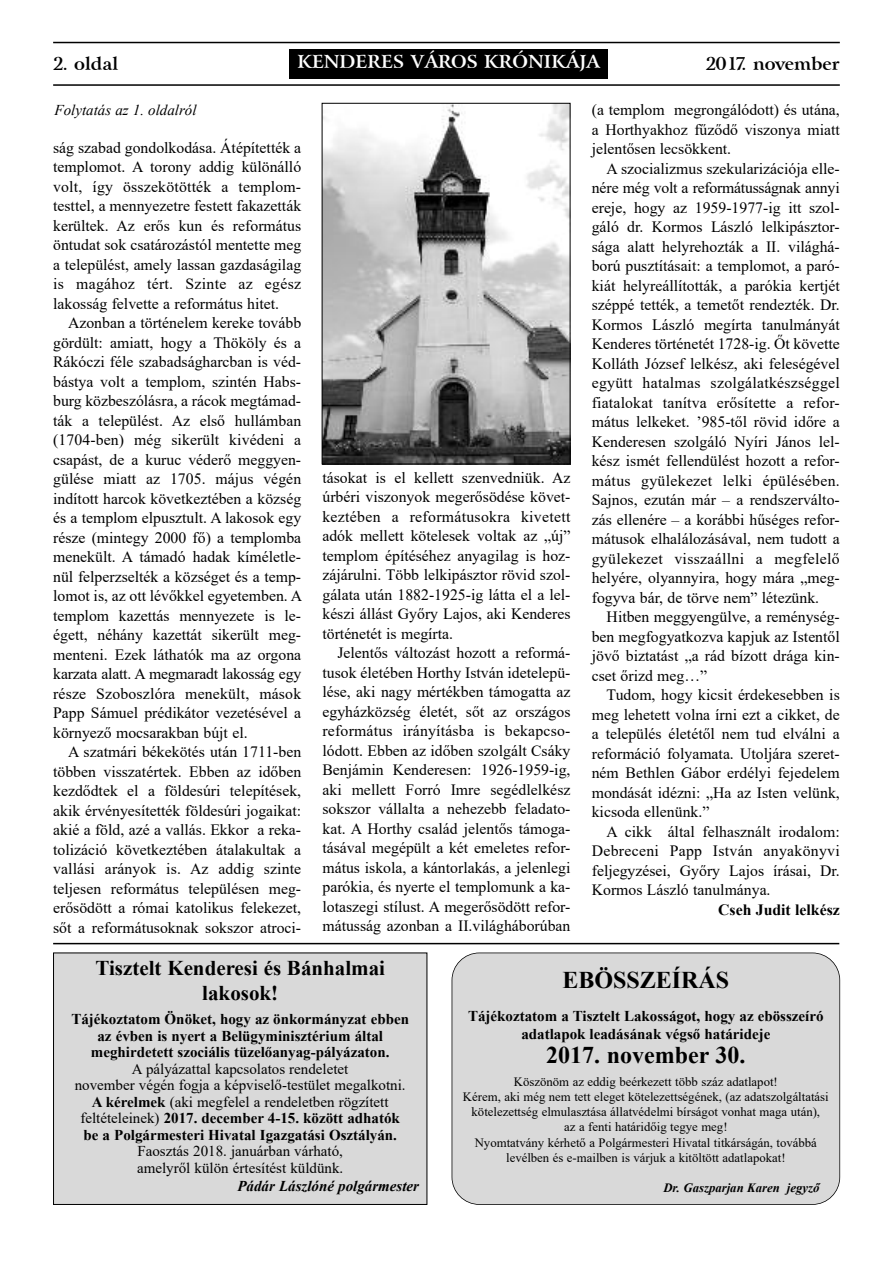
<style>
.page{position:relative;width:893px;height:1263px;background:#fff}
.page>*{position:absolute;margin:0;border:0;box-sizing:border-box;transform-origin:0 0}
.t1{font:700 24px "Times New Roman";color:#000}
.t2{font:700 21px/25.2px "Times New Roman";color:#000;text-align:center}
.t3{font:700 18px "Arrus.PFL";color:#fff}
.t4{font:700 18px "Arrus.PFL";color:#000}
.t5{font:15.75px/19.5px "Times New Roman";color:#000;text-align:justify}
.t6{font:700 15.75px "Times New Roman";color:#000}
.t7{font:15px/16.5px "Times New Roman";color:#000;text-align:center}
.t8{font:700 15px/16.5px "Times New Roman";color:#000;text-align:center}
.t9{font:italic 700 15px "Times New Roman";color:#000}
.t10{font:italic 15px "Times New Roman";color:#000}
.t11{font:12.75px/15.3px "Times New Roman";color:#000;text-align:center}
.t12{font:italic 700 12.75px "Times New Roman";color:#000}
.s1{font-weight:700}
</style>
<div class="page">
<hr style="left:53px;top:42px;width:787px;height:1px;background:#000">
<hr style="left:53px;top:84px;width:787px;height:2px;background:#000">
<div style="left:289px;top:49px;width:319px;height:30px;background:#000"></div>
<img style="left:324px;top:105px;width:244px;height:357px">
<div style="left:322px;top:103px;width:248px;height:361px;border:1px solid #000"></div>
<div style="left:54px;top:953px;width:373px;height:251px;background:#d9d9d9"></div>
<div style="left:53px;top:952px;width:374px;height:253px;border:1px solid #000"></div>
<div style="left:452px;top:953px;width:388px;height:251px;background:#d9d9d9;border-radius:27px"></div>
<div style="left:452px;top:952px;width:388px;height:253px;border:2px solid #000;border-radius:28px"></div>
<hr style="left:53px;top:943px;width:786px;height:1px;background:#000">
<p class="t4" style="left:53px;top:52px;width:67px">2. oldal</p>
<p class="t3" style="left:297px;top:50px;width:304px">KENDERES VÁROS KRÓNIKÁJA</p>
<p class="t4" style="left:706px;top:52px;width:135px">2017. november</p>
<p class="t10" style="left:55px;top:101px;width:143px">Folytatás az 1. oldalról</p>
<p class="t5" style="left:53px;top:138px;width:250px">ság szabad gondolkodása. Átépítették a templomot. A torony addig különálló volt, így összekötötték a templom&shy;testtel, a mennyezetre festett fakazetták kerültek. Az erős kun és református öntudat sok csatározástól mentette meg a települést, amely lassan gazdaságilag is magához tért. Szinte az egész lakosság felvette a református hitet.</p>
<p class="t5" style="left:53px;top:313px;width:250px;text-indent:15px">Azonban a történelem kereke tovább gördült: amiatt, hogy a Thököly és a Rákóczi féle szabadságharcban is véd&shy;bástya volt a templom, szintén Habs&shy;burg közbeszólásra, a rácok megtámad&shy;ták a települést. Az első hullámban (1704-ben) még sikerült kivédeni a csapást, de a kuruc véderő meggyen&shy;gülése miatt az 1705. május végén indított harcok következtében a község és a templom elpusztult. A lakosok egy része (mintegy 2000 fő) a templomba menekült. A támadó hadak kíméletle&shy;nül felperzselték a községet és a temp&shy;lomot is, az ott lévőkkel egyetemben. A templom kazettás mennyezete is le&shy;égett, néhány kazettát sikerült meg&shy;menteni. Ezek láthatók ma az orgona karzata alatt. A megmaradt lakosság egy része Szoboszlóra menekült, mások Papp Sámuel prédikátor vezetésével a környező mocsarakban bújt el.</p>
<p class="t5" style="left:53px;top:742px;width:250px;text-indent:15px">A szatmári békekötés után 1711-ben többen visszatértek. Ebben az időben kezdődtek el a földesúri telepítések, akik érvényesítették földesúri jogaikat: akié a föld, azé a vallás. Ekkor a reka&shy;tolizáció következtében átalakultak a vallási arányok is. Az addig szinte teljesen református településen meg&shy;erősödött a római katolikus felekezet, sőt a reformátusoknak sokszor atroci-</p>
<p class="t5" style="left:322px;top:468px;width:250px">tásokat is el kellett szenvedniük. Az úrbéri viszonyok megerősödése követ&shy;keztében a reformátusokra kivetett adók mellett kötelesek voltak az „új” templom építéséhez anyagilag is hoz&shy;zájárulni. Több lelkipásztor rövid szol&shy;gálata után 1882-1925-ig látta el a lel&shy;készi állást Győry Lajos, aki Kenderes történetét is megírta.</p>
<p class="t5" style="left:322px;top:643px;width:250px;text-indent:15px">Jelentős változást hozott a reformá&shy;tusok életében Horthy István idetelepü&shy;lése, aki nagy mértékben támogatta az egyházközség életét, sőt az országos református irányításba is bekapcso&shy;lódott. Ebben az időben szolgált Csáky Benjámin Kenderesen: 1926-1959-ig, aki mellett Forró Imre segédlelkész sokszor vállalta a nehezebb feladato&shy;kat. A Horthy család jelentős támoga&shy;tásával megépült a két emeletes refor&shy;mátus iskola, a kántorlakás, a jelenlegi parókia, és nyerte el templomunk a ka&shy;lotaszegi stílust. A megerősödött refor&shy;mátusság azonban a II.világháborúban</p>
<p class="t5" style="left:592px;top:100px;width:250px">(a templom megrongálódott) és utána, a Horthyakhoz fűződő viszonya miatt jelentősen lecsökkent.</p>
<p class="t5" style="left:592px;top:159px;width:250px;text-indent:15px">A szocializmus szekularizációja elle&shy;nére még volt a reformátusságnak annyi ereje, hogy az 1959-1977-ig itt szol&shy;gáló dr. Kormos László lelkipásztor&shy;sága alatt helyrehozták a II. világhá&shy;ború pusztításait: a templomot, a paró&shy;kiát helyreállították, a parókia kertjét széppé tették, a temetőt rendezték. Dr.<br>Kormos László megírta tanulmányát Kenderes történetét 1728-ig. Őt követte Kolláth József lelkész, aki feleségével együtt hatalmas szolgálatkészséggel fiatalokat tanítva erősítette a refor&shy;mátus lelkeket. ’985-től rövid időre a Kenderesen szolgáló Nyíri János lel&shy;kész ismét fellendülést hozott a refor&shy;mátus gyülekezet lelki épülésében.<br>Sajnos, ezután már – a rendszerválto&shy;zás ellenére – a korábbi hűséges refor&shy;mátusok elhalálozásával, nem tudott a gyülekezet visszaállni a megfelelő helyére, olyannyira, hogy mára „meg&shy;fogyva bár, de törve nem” létezünk.</p>
<p class="t5" style="left:592px;top:607px;width:250px;text-indent:15px">Hitben meggyengülve, a reménység&shy;ben megfogyatkozva kapjuk az Istentől jövő biztatást „a rád bízott drága kin&shy;cset őrizd meg…”</p>
<p class="t5" style="left:592px;top:685px;width:250px;text-indent:15px">Tudom, hogy kicsit érdekesebben is meg lehetett volna írni ezt a cikket, de a település életétől nem tud elválni a reformáció folyamata. Utoljára szeret&shy;ném Bethlen Gábor erdélyi fejedelem mondását idézni: „Ha az Isten velünk, kicsoda ellenünk.”</p>
<p class="t5" style="left:592px;top:822px;width:250px;text-indent:15px">A cikk által felhasznált irodalom:<br>Debreceni Papp István anyakönyvi feljegyzései, Győry Lajos írásai, Dr.<br>Kormos László tanulmánya.</p>
<p class="t6" style="left:718px;top:901px;width:123px">Cseh Judit lelkész</p>
<h2 class="t2" style="left:95px;top:955px;width:291px">Tisztelt Kenderesi és Bánhalmai lakosok!</h2>
<p class="t8" style="left:71px;top:1011px;width:339px">Tájékoztatom Önöket, hogy az önkormányzat ebben az évben is nyert a Belügyminisztérium által meghirdetett szociális tüzelőanyag-pályázaton.</p>
<p class="t7" style="left:75px;top:1060px;width:332px">A pályázattal kapcsolatos rendeletet<br>november végén fogja a képviselő-testület megalkotni.<br><span class="s1">A kérelmek</span> (aki megfelel a rendeletben rögzített feltételeinek) <span class="s1">2017. december 4-15. között adhatók be a Polgármesteri Hivatal Igazgatási Osztályán.</span></p>
<p class="t7" style="left:137px;top:1143px;width:208px;text-align:left">Faosztás 2018. januárban várható, amelyről külön értesítést küldünk.</p>
<p class="t9" style="left:237px;top:1177px;width:183px">Pádár Lászlóné polgármester</p>
<h1 class="t1" style="left:562px;top:966px;width:168px">EBÖSSZEÍRÁS</h1>
<p class="t8" style="left:468px;top:1006px;width:357px;line-height:18px">Tájékoztatom a Tisztelt Lakosságot, hogy az ebösszeíró adatlapok leadásának végső határideje</p>
<h1 class="t1" style="left:546px;top:1042px;width:201px">2017. november 30.</h1>
<p class="t11" style="left:463px;top:1073px;width:367px">Köszönöm az eddig beérkezett több száz adatlapot!<br>Kérem, aki még nem tett eleget kötelezettségének, (az adatszolgáltatási kötelezettség elmulasztása állatvédelmi bírságot vonhat maga után),<br>az a fenti határidőig tegye meg!<br>Nyomtatvány kérhető a Polgármesteri Hivatal titkárságán, továbbá levélben és e-mailben is várjuk a kitöltött adatlapokat!</p>
<p class="t12" style="left:663px;top:1181px;width:158px">Dr. Gaszparjan Karen jegyző</p>
</div>
